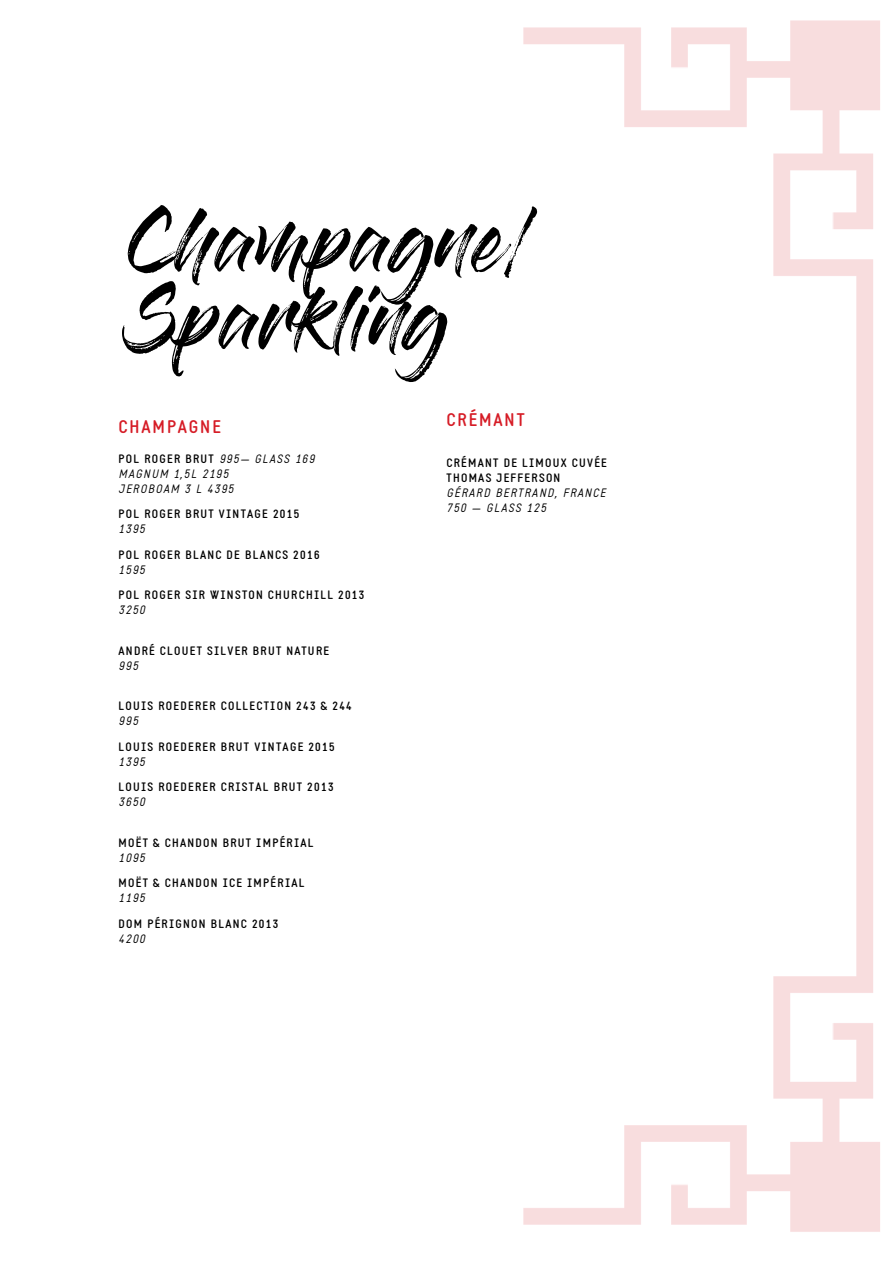
<style>
.page{position:relative;width:893px;height:1263px;background:#fff}
.page>*{position:absolute;margin:0;border:0;box-sizing:border-box;transform-origin:0 0}
.t1{font:64.5px/77.4px "Gloss And Bloom";color:#000}
.t2{font:700 18px "Static";letter-spacing:.1em;color:#d61c26}
.t3{font:700 12px/15px "Static";letter-spacing:.1em;color:#000}
.t4{font:italic 12px/15px "Static";letter-spacing:.1em;color:#000}
.s1{font-weight:700;font-style:normal}
</style>
<div class="page">
<img style="left:523px;top:20px;width:357px;height:1212px">
<h1 class="t1" style="left:128px;top:211px;width:406px">Champagne/<br>Sparkling</h1>
<h2 class="t2" style="left:119px;top:415px;width:104px">CHAMPAGNE</h2>
<p class="t4" style="left:119px;top:451px;width:197px"><span class="s1">POL ROGER BRUT</span> 995— GLASS 169<br>MAGNUM 1,5L 2195<br>JEROBOAM 3 L 4395</p>
<p class="t3" style="left:119px;top:507px;width:182px">POL ROGER BRUT VINTAGE 2015</p>
<p class="t4" style="left:119px;top:522px;width:28px">1395</p>
<p class="t3" style="left:119px;top:547px;width:203px">POL ROGER BLANC DE BLANCS 2016</p>
<p class="t4" style="left:119px;top:562px;width:28px">1595</p>
<p class="t3" style="left:119px;top:588px;width:247px">POL ROGER SIR WINSTON CHURCHILL 2013</p>
<p class="t4" style="left:119px;top:603px;width:28px">3250</p>
<p class="t3" style="left:119px;top:643px;width:212px">ANDRÉ CLOUET SILVER BRUT NATURE</p>
<p class="t4" style="left:119px;top:658px;width:21px">995</p>
<p class="t3" style="left:119px;top:699px;width:235px">LOUIS ROEDERER COLLECTION 243 &amp; 244</p>
<p class="t4" style="left:119px;top:714px;width:21px">995</p>
<p class="t3" style="left:119px;top:739px;width:218px">LOUIS ROEDERER BRUT VINTAGE 2015</p>
<p class="t4" style="left:119px;top:754px;width:28px">1395</p>
<p class="t3" style="left:119px;top:780px;width:217px">LOUIS ROEDERER CRISTAL BRUT 2013</p>
<p class="t4" style="left:119px;top:795px;width:28px">3650</p>
<p class="t3" style="left:119px;top:835px;width:197px">MOËT &amp; CHANDON BRUT IMPÉRIAL</p>
<p class="t4" style="left:119px;top:850px;width:28px">1095</p>
<p class="t3" style="left:119px;top:876px;width:188px">MOËT &amp; CHANDON ICE IMPÉRIAL</p>
<p class="t4" style="left:119px;top:891px;width:28px">1195</p>
<p class="t3" style="left:119px;top:916px;width:161px">DOM PÉRIGNON BLANC 2013</p>
<p class="t4" style="left:119px;top:931px;width:28px">4200</p>
<h2 class="t2" style="left:446px;top:409px;width:80px">CRÉMANT</h2>
<p class="t3" style="left:446px;top:455px;width:162px">CRÉMANT DE LIMOUX CUVÉE<br>THOMAS JEFFERSON</p>
<p class="t4" style="left:446px;top:485px;width:161px">GÉRARD BERTRAND, FRANCE<br>750 — GLASS 125</p>
</div>
